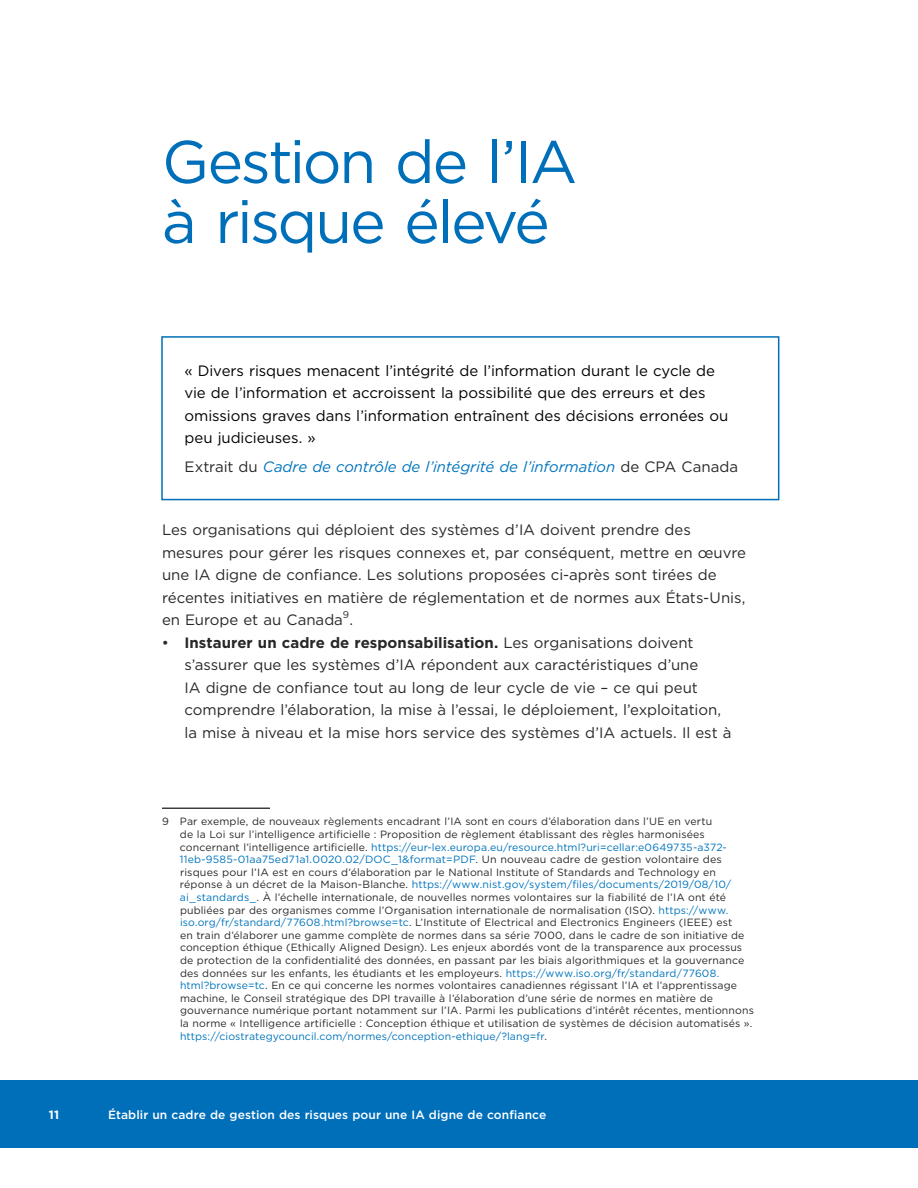
<style>
.page{position:relative;width:918px;height:1188px;background:#fff}
.page>*{position:absolute;margin:0;border:0;box-sizing:border-box;transform-origin:0 0}
.headChp{font:60px/60px "Gotham";letter-spacing:-.04em;color:#006fba}
.body{font:15px/22.5px "Gotham";letter-spacing:-.005em;color:#292829}
.body-2{font:15px/22.5px "Gotham";letter-spacing:-.005em;color:#000}
.body-3{font:italic 15px "Gotham";letter-spacing:-.005em;color:#0074bc}
.t1{font:500 12px "Gotham";letter-spacing:.01em;color:#fff}
.t2{font:700 12px "Gotham";color:#fff}
.footnote{font:10.5px/12.6px "Gotham";letter-spacing:.01em;color:#292829}
.body-4{font:9.75px "Gotham";color:#292829}
.s1{font-style:normal;color:#292829}
.s2{font-weight:700}
.s3{color:#0074bc}
</style>
<div class="page">
<div style="left:0;top:1080px;width:918px;height:68px;background:#006fba"></div>
<hr style="left:162px;top:808px;width:108px;height:1px;background:#000">
<div style="left:161px;top:336px;width:618px;height:164px;border:2px solid #006fba"></div>
<h1 class="headChp" style="left:162px;top:131px;width:417px">Gestion de l’IA à risque élevé</h1>
<p class="body-2" style="left:184px;top:359px;width:545px">« Divers risques menacent l’intégrité de l’information durant le cycle de vie de l’information et accroissent la possibilité que des erreurs et des omissions graves dans l’information entraînent des décisions erronées ou peu judicieuses. »</p>
<p class="body-3" style="left:184px;top:458px;width:555px"><span class="s1">Extrait du</span> Cadre de contrôle de l’intégrité de l’information <span class="s1">de CPA Canada</span></p>
<p class="body" style="left:162px;top:519px;width:586px">Les organisations qui déploient des systèmes d’IA doivent prendre des mesures pour gérer les risques connexes et, par conséquent, mettre en œuvre une IA digne de confiance. Les solutions proposées ci-après sont tirées de récentes initiatives en matière de réglementation et de normes aux États-Unis, en Europe et au Canada .</p>
<p class="body-4" style="left:343px;top:609px;width:8px">9</p>
<p class="body" style="left:184px;top:631px;width:549px;text-indent:-22px">• <span class="s2">Instaurer un cadre de responsabilisation.</span> Les organisations doivent s’assurer que les systèmes d’IA répondent aux caractéristiques d’une<br>IA digne de confiance tout au long de leur cycle de vie – ce qui peut comprendre l’élaboration, la mise à l’essai, le déploiement, l’exploitation, la mise à niveau et la mise hors service des systèmes d’IA actuels. Il est à</p>
<p class="footnote" style="left:180px;top:815px;width:575px;text-indent:-18px">9 Par exemple, de nouveaux règlements encadrant l’IA sont en cours d’élaboration dans l’UE en vertu<br>de la Loi sur l’intelligence artificielle : Proposition de règlement établissant des règles harmonisées concernant l’intelligence artificielle. <span class="s3">https://eur-lex.europa.eu/resource.html?uri=cellar:e0649735-a372- 11eb-9585-01aa75ed71a1.0020.02/DOC_1&amp;format=PDF</span>. Un nouveau cadre de gestion volontaire des risques pour l’IA est en cours d’élaboration par le National Institute of Standards and Technology en réponse à un décret de la Maison-Blanche. <span class="s3">https://www.nist.gov/system/files/documents/2019/08/10/ ai_standards_</span>. À l’échelle internationale, de nouvelles normes volontaires sur la fiabilité de l’IA ont été publiées par des organismes comme l’Organisation internationale de normalisation (ISO). <span class="s3">https://www. iso.org/fr/standard/77608.html?browse=tc</span>. L’Institute of Electrical and Electronics Engineers (IEEE) est<br>en train d’élaborer une gamme complète de normes dans sa série 7000, dans le cadre de son initiative de conception éthique (Ethically Aligned Design). Les enjeux abordés vont de la transparence aux processus de protection de la confidentialité des données, en passant par les biais algorithmiques et la gouvernance des données sur les enfants, les étudiants et les employeurs. <span class="s3">https://www.iso.org/fr/standard/77608. html?browse=tc</span>. En ce qui concerne les normes volontaires canadiennes régissant l’IA et l’apprentissage machine, le Conseil stratégique des DPI travaille à l’élaboration d’une série de normes en matière de gouvernance numérique portant notamment sur l’IA. Parmi les publications d’intérêt récentes, mentionnons la norme « Intelligence artificielle : Conception éthique et utilisation de systèmes de décision automatisés ». <span class="s3">https://ciostrategycouncil.com/normes/conception-ethique/?lang=fr</span>.</p>
<p class="t2" style="left:49px;top:1107px;width:12px">11</p>
<p class="t1" style="left:108px;top:1107px;width:440px">Établir un cadre de gestion des risques pour une IA digne de confiance</p>
</div>
